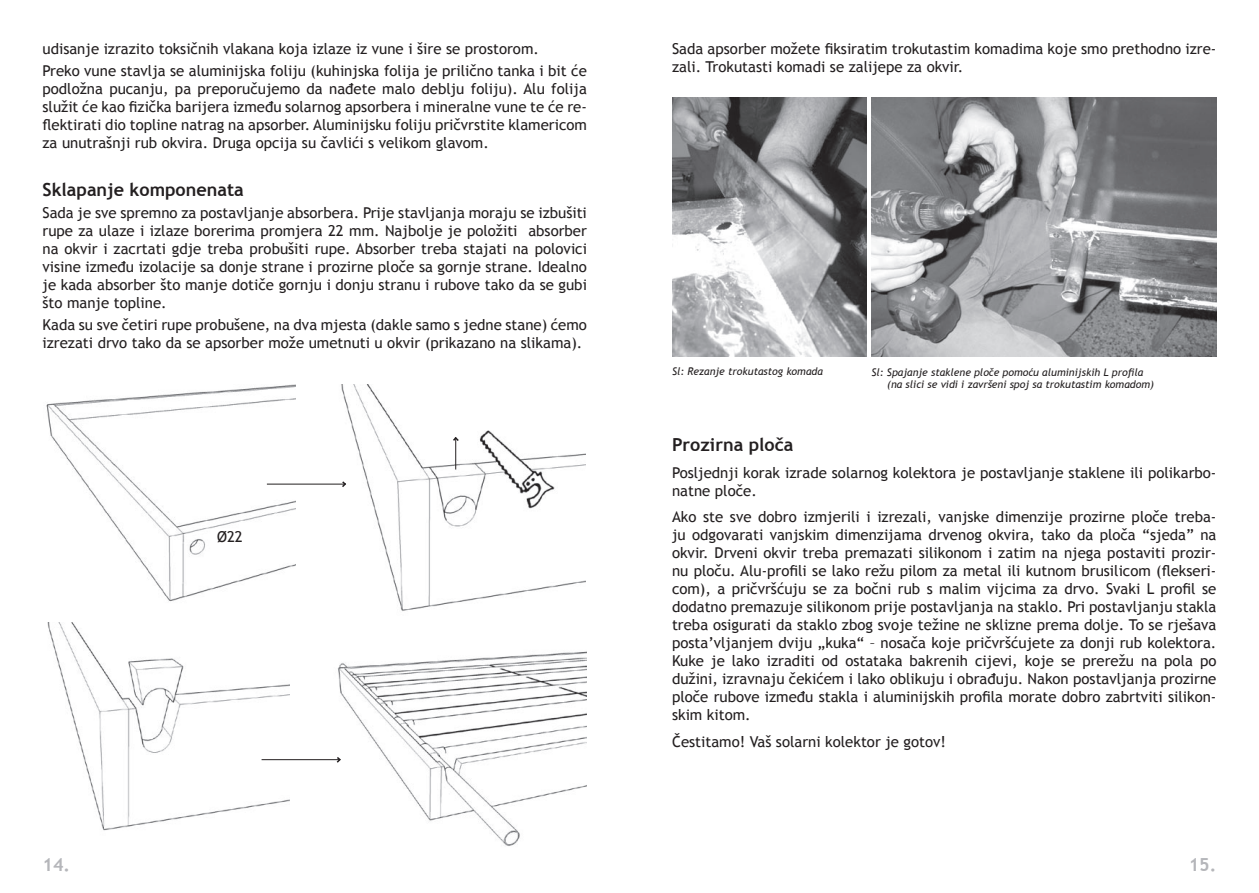
<style>
.page{position:relative;width:1259px;height:893px;background:#fff}
.page>*{position:absolute;margin:0;border:0;box-sizing:border-box;transform-origin:0 0}
.t1{font:700 18px "Trebuchet MS";color:#231f20}
.t2{font:700 18px "Trebuchet MS";color:#b5b6ba}
.t3{font:15px/18px "Trebuchet MS";color:#231f20}
.t4{font:italic 10.5px/12.6px "Trebuchet MS";color:#231f20}
</style>
<div class="page">
<img style="left:328px;top:651px;width:259px;height:195px">
<img style="left:46px;top:384px;width:249px;height:218px">
<img style="left:336px;top:385px;width:250px;height:226px">
<hr style="left:267px;top:484px;width:78px;height:1px;background:#231f20">
<svg style="left:340px;top:480px;width:8px;height:9px"></svg>
<hr style="left:455px;top:437px;width:1px;height:32px;background:#231f20">
<svg style="left:451px;top:435px;width:9px;height:8px"></svg>
<img style="left:47px;top:623px;width:242px;height:208px">
<hr style="left:261px;top:759px;width:79px;height:1px;background:#231f20">
<svg style="left:335px;top:755px;width:7px;height:9px"></svg>
<img style="left:672px;top:98px;width:194px;height:259px">
<img style="left:871px;top:98px;width:345px;height:259px">
<p class="t3" style="left:43px;top:37px;width:546px;line-height:22.2px">udisanje izrazito toksičnih vlakana koja izlaze iz vune i šire se prostorom.<br>Preko vune stavlja se aluminijska foliju (kuhinjska folija je prilično tanka i bit će</p>
<p class="t3" style="left:43px;top:80px;width:546px;text-align:justify">podložna pucanju, pa preporučujemo da nađete malo deblju foliju). Alu folija služit će kao fizička barijera između solarnog apsorbera i mineralne vune te će re&shy;flektirati dio topline natrag na apsorber. Aluminijsku foliju pričvrstite klamericom za unutrašnji rub okvira. Druga opcija su čavlići s velikom glavom.</p>
<p class="t1" style="left:43px;top:178px;width:203px">Sklapanje komponenata</p>
<p class="t3" style="left:43px;top:204px;width:546px;text-align:justify">Sada je sve spremno za postavljanje absorbera. Prije stavljanja moraju se izbušiti rupe za ulaze i izlaze borerima promjera 22 mm. Najbolje je položiti absorber na okvir i zacrtati gdje treba probušiti rupe. Absorber treba stajati na polovici visine između izolacije sa donje strane i prozirne ploče sa gornje strane. Idealno je kada absorber što manje dotiče gornju i donju stranu i rubove tako da se gubi što manje topline.</p>
<p class="t3" style="left:43px;top:316px;width:546px">Kada su sve četiri rupe probušene, na dva mjesta (dakle samo s jedne stane) ćemo izrezati drvo tako da se apsorber može umetnuti u okvir (prikazano na slikama).</p>
<p class="t3" style="left:217px;top:528px;width:27px">Ø22</p>
<p class="t3" style="left:672px;top:39px;width:546px">Sada apsorber možete fiksiratim trokutastim komadima koje smo prethodno izre&shy;zali. Trokutasti komadi se zalijepe za okvir.</p>
<p class="t4" style="left:672px;top:365px;width:152px">Sl: Rezanje trokutastog komada</p>
<p class="t4" style="left:887px;top:366px;width:268px;text-indent:-16px">Sl: Spajanje staklene ploče pomoću aluminijskih L profila (na slici se vidi i završeni spoj sa trokutastim komadom)</p>
<p class="t1" style="left:672px;top:434px;width:123px">Prozirna ploča</p>
<p class="t3" style="left:672px;top:464px;width:546px">Posljednji korak izrade solarnog kolektora je postavljanje staklene ili polikarbo&shy;natne ploče.</p>
<p class="t3" style="left:672px;top:508px;width:546px;text-align:justify">Ako ste sve dobro izmjerili i izrezali, vanjske dimenzije prozirne ploče treba&shy;ju odgovarati vanjskim dimenzijama drvenog okvira, tako da ploča “sjeda” na okvir. Drveni okvir treba premazati silikonom i zatim na njega postaviti prozir&shy;nu ploču. Alu-profili se lako režu pilom za metal ili kutnom brusilicom (flekseri&shy;com), a pričvršćuju se za bočni rub s malim vijcima za drvo. Svaki L profil se dodatno premazuje silikonom prije postavljanja na staklo. Pri postavljanju stakla treba osigurati da staklo zbog svoje težine ne sklizne prema dolje. To se rješava posta’vljanjem dviju „kuka“ – nosača koje pričvršćujete za donji rub kolektora.<br>Kuke je lako izraditi od ostataka bakrenih cijevi, koje se prerežu na pola po dužini, izravnaju čekićem i lako oblikuju i obrađuju. Nakon postavljanja prozirne ploče rubove između stakla i aluminijskih profila morate dobro zabrtviti silikon&shy;skim kitom.</p>
<p class="t3" style="left:672px;top:733px;width:275px">Čestitamo! Vaš solarni kolektor je gotov!</p>
<p class="t2" style="left:43px;top:853px;width:29px">14.</p>
<p class="t2" style="left:1188px;top:853px;width:29px">15.</p>
</div>
